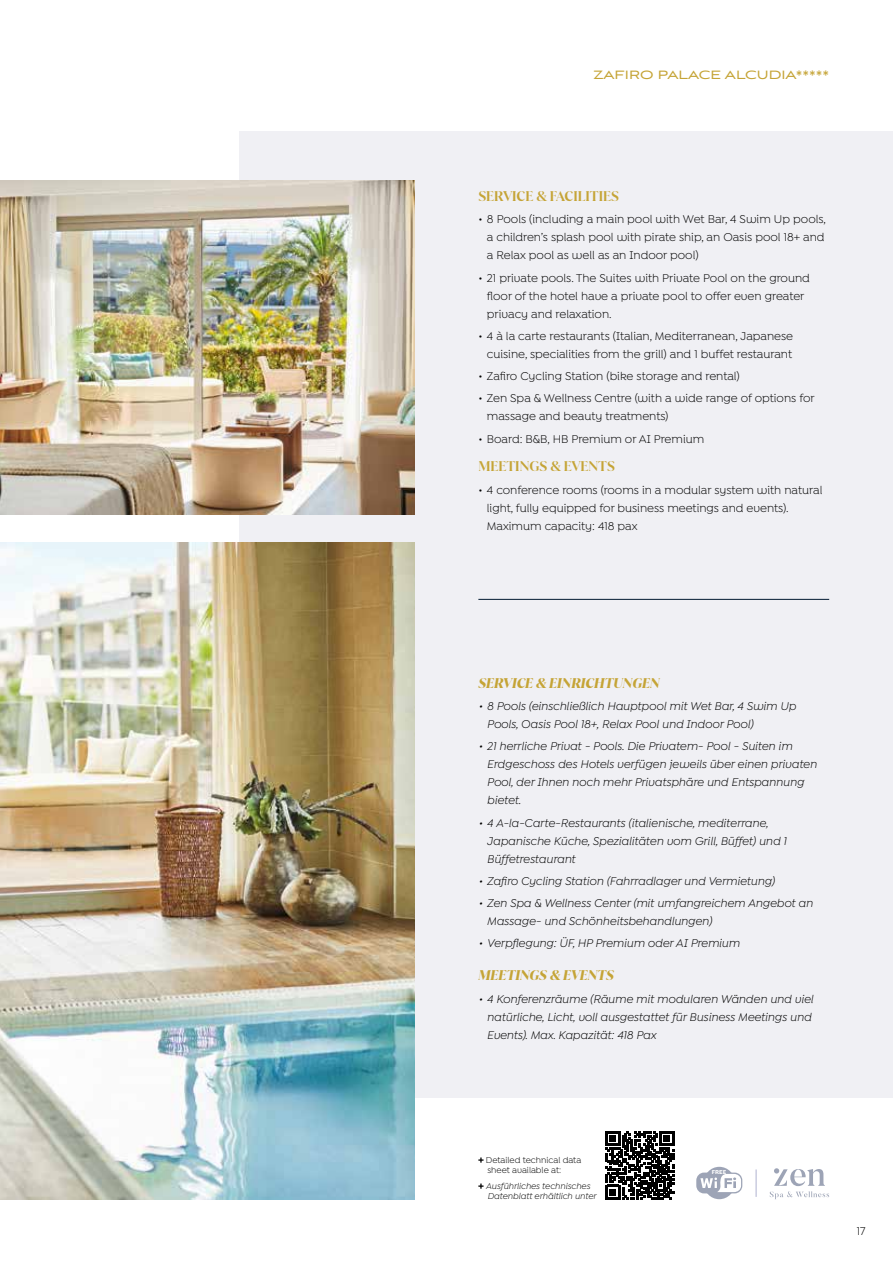
<style>
.page{position:relative;width:893px;height:1263px;background:#fff}
.page>*{position:absolute;margin:0;border:0;box-sizing:border-box;transform-origin:0 0}
.t1{font:15px "Aviano Sans";color:#c5a436}
.t2{font:italic 700 13.5px "Juana";color:#c5a436}
.t3{font:600 13.5px "Juana";color:#c5a436}
.t4{font:italic 12px/18px "Isidora Sans Alt";color:#000}
.t5{font:12px/18px "Isidora Sans Alt";color:#000}
.t6{font:italic 9px/10.5px "Isidora Sans Alt";color:#000}
.t7{font:9px/10.5px "Isidora Sans Alt";color:#000}
.t8{font:700 6px "Isidora Sans Alt";color:#fff}
</style>
<div class="page">
<div style="left:239px;top:132px;width:654px;height:966px;background:#f0f0f4"></div>
<svg style="left:769px;top:1168px;width:60px;height:31px"></svg>
<div style="left:704px;top:1167px;width:31px;height:32px;background:#9da4b6;border-radius:50%"></div>
<div style="left:696px;top:1172px;width:46px;height:21px;background:#9da4b6;border-radius:8px"></div>
<svg style="left:700px;top:1174px;width:41px;height:18px"></svg>
<svg style="left:756px;top:1169px;width:1px;height:28px"></svg>
<svg style="left:478px;top:1157px;width:6px;height:6px"></svg>
<svg style="left:478px;top:1183px;width:6px;height:6px"></svg>
<svg style="left:606px;top:1131px;width:68px;height:68px"></svg>
<img style="left:0;top:181px;width:414px;height:333px">
<img style="left:0;top:542px;width:415px;height:657px">
<hr style="left:478px;top:599px;width:351px;height:1px;background:#001930">
<p class="t1" style="left:593px;top:68px;width:237px">ZAFIRO PALACE ALCUDIA*****</p>
<p class="t3" style="left:478px;top:187px;width:142px">SERVICE &amp; FACILITIES</p>
<p class="t5" style="left:487px;top:210px;width:341px;text-align:justify;text-indent:-9px">• 8 Pools (including a main pool with Wet Bar, 4 Swim Up pools, a children’s splash pool with pirate ship, an Oasis pool 18+ and a Relax pool as well as an Indoor pool)</p>
<p class="t5" style="left:487px;top:269px;width:324px;text-indent:-9px">• 21 private pools. The Suites with Private Pool on the ground floor of the hotel have a private pool to offer even greater privacy and relaxation.</p>
<p class="t5" style="left:478px;top:327px;width:316px;text-align:right">• 4 à la carte restaurants (Italian, Mediterranean, Japanese cuisine, specialities from the grill) and 1 buffet restaurant</p>
<p class="t5" style="left:478px;top:367px;width:263px">• Zafiro Cycling Station (bike storage and rental)</p>
<p class="t5" style="left:487px;top:389px;width:329px;text-indent:-9px">• Zen Spa &amp; Wellness Centre (with a wide range of options for massage and beauty treatments)</p>
<p class="t5" style="left:478px;top:430px;width:227px">• Board: B&amp;B, HB Premium or AI Premium</p>
<p class="t3" style="left:478px;top:458px;width:138px">MEETINGS &amp; EVENTS</p>
<p class="t5" style="left:487px;top:481px;width:337px;text-indent:-9px">• 4 conference rooms (rooms in a modular system with natural light, fully equipped for business meetings and events).<br>Maximum capacity: 418 pax</p>
<p class="t2" style="left:478px;top:674px;width:183px">SERVICE &amp; EINRICHTUNGEN</p>
<p class="t4" style="left:487px;top:697px;width:311px;text-indent:-9px">• 8 Pools (einschließlich Hauptpool mit Wet Bar, 4 Swim Up<br>Pools, Oasis Pool 18+, Relax Pool und Indoor Pool)</p>
<p class="t4" style="left:487px;top:737px;width:331px;text-indent:-9px">• 21 herrliche Privat - Pools. Die Privatem- Pool - Suiten im Erdgeschoss des Hotels verfügen jeweils über einen privaten Pool, der Ihnen noch mehr Privatsphäre und Entspannung bietet.</p>
<p class="t4" style="left:487px;top:814px;width:301px;text-indent:-9px">• 4 A-la-Carte-Restaurants (italienische, mediterrane,<br>Japanische Küche, Spezialitäten vom Grill, Büffet) und 1<br>Büffetrestaurant</p>
<p class="t4" style="left:478px;top:872px;width:298px">• Zafiro Cycling Station (Fahrradlager und Vermietung)</p>
<p class="t4" style="left:487px;top:894px;width:327px;text-indent:-9px">• Zen Spa &amp; Wellness Center (mit umfangreichem Angebot an<br>Massage- und Schönheitsbehandlungen)</p>
<p class="t4" style="left:478px;top:934px;width:263px">• Verpflegung: ÜF, HP Premium oder AI Premium</p>
<p class="t2" style="left:478px;top:966px;width:137px">MEETINGS &amp; EVENTS</p>
<p class="t4" style="left:487px;top:989px;width:328px;text-indent:-9px">• 4 Konferenzräume (Räume mit modularen Wänden und viel natürliche, Licht, voll ausgestattet für Business Meetings und<br>Events). Max. Kapazität: 418 Pax</p>
<p class="t7" style="left:486px;top:1154px;width:97px">Detailed technical data sheet available at:</p>
<p class="t6" style="left:486px;top:1180px;width:112px">Ausführliches technisches<br>Datenblatt erhältlich unter</p>
<p class="t8" style="left:712px;top:1168px;width:16px">FREE</p>
<p class="t5" style="left:857px;top:1222px;width:10px">17</p>
</div>
